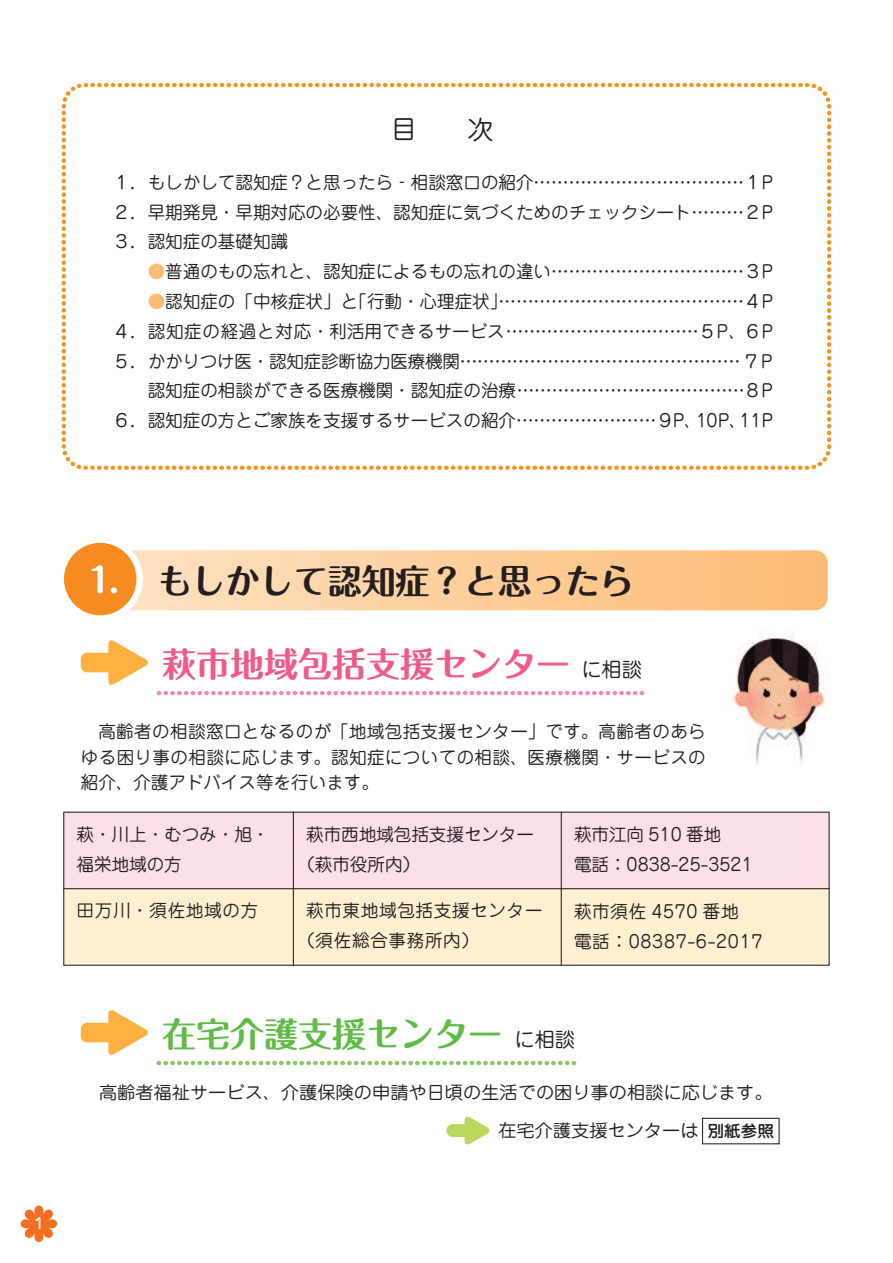
<style>
.page{position:relative;width:893px;height:1263px;background:#fff}
.page>*{position:absolute;margin:0;border:0;box-sizing:border-box;transform-origin:0 0}
.t1{font:34.05px "Maru Fo Pro Bold 90 pv RKSJ H";color:#231f20}
.t2{font:34.05px "Maru Fo Pro Bold 90 pv RKSJ H";color:#60bb46}
.t3{font:34.05px "Maru Fo Pro Bold 90 pv RKSJ H";color:#f05988}
.t4{font:25.5px "Jun 201 Pro Regular 90 pv RKSJ H";color:#231f20}
.t5{font:20.25px "Jun 201 Pro Regular 90 pv RKSJ H";color:#231f20}
.t6{font:17.55px/29.7px "Jun 201 Pro Regular 90 pv RKSJ H";color:#231f20}
.t7{font:17.55px/29.7px "Jun 201 Pro Regular 90 pv RKSJ H";letter-spacing:.04em;color:#231f20}
.t8{font:17.55px "Jun 201 Pro Regular 90 pv RKSJ H";color:#231f20;scale:1.04 1}
.t9{font:500 14.85px "Jun 34 Pro";color:#fff}
.s1{color:#fcbb74}
.s2{color:#fff}
.s3{font-family:"Jun 201 Pro Regular 90 pv RKSJ H";font-size:20.25px;color:#231f20}
.s4{font-family:"Jun 34 Pro Medium 90 pv RKSJ H";font-size:15.9px}
</style>
<div class="page">
<svg style="left:702px;top:1118px;width:78px;height:26px"></svg>
<svg style="left:66px;top:550px;width:762px;height:60px;background:#fcce9a"></svg>
<svg style="left:64px;top:542px;width:79px;height:74px"></svg>
<svg style="left:62px;top:83px;width:769px;height:387px"></svg>
<svg style="left:63px;top:812px;width:767px;height:154px;background:#f8e4da"></svg>
<hr style="left:293px;top:812px;width:1px;height:154px;background:#231f20">
<hr style="left:561px;top:812px;width:1px;height:154px;background:#231f20">
<hr style="left:63px;top:888px;width:767px;height:1px;background:#231f20">
<img style="left:732px;top:631px;width:97px;height:134px">
<div style="left:81px;top:653px;width:37px;height:19px;background:#fbb03f;border-radius:6px"></div>
<svg style="left:108px;top:640px;width:40px;height:45px"></svg>
<div style="left:81px;top:1023px;width:37px;height:19px;background:#fbb03f;border-radius:6px"></div>
<svg style="left:108px;top:1010px;width:40px;height:45px"></svg>
<div style="left:446px;top:1124px;width:25px;height:13px;background:#bbd75e;border-radius:6px"></div>
<svg style="left:465px;top:1116px;width:25px;height:29px"></svg>
<svg style="left:157px;top:691px;width:487px;height:4px"></svg>
<svg style="left:157px;top:1061px;width:419px;height:4px"></svg>
<svg style="left:21px;top:1205px;width:36px;height:37px"></svg>
<h2 class="t4" style="left:391px;top:109px;width:104px">目　　次</h2>
<p class="t6" style="left:113px;top:166px;width:662px;text-align:justify">１．もしかして認知症？と思ったら‐相談窓口の紹介………………………………１P２．早期発見・早期対応の必要性、認知症に気づくためのチェックシート………２P３．認知症の基礎知識</p>
<p class="t6" style="left:148px;top:255px;width:627px"><span class="s1">●</span>普通のもの忘れと、認知症によるもの忘れの違い……………………………３P</p>
<p class="t6" style="left:113px;top:285px;width:665px;text-indent:35px"><span class="s1">●</span>認知症の「中核症状」と｢行動・心理症状｣……………………………………４P４．認知症の経過と対応・利活用できるサービス……………………………５P、６P５．かかりつけ医・認知症診断協力医療機関…………………………………………７Ｐ　　認知症の相談ができる医療機関・認知症の治療…………………………………８Ｐ６．認知症の方とご家族を支援するサービスの紹介……………………９P、10P、11P</p>
<p class="t9" style="left:32px;top:1212px;width:16px">１</p>
<h1 class="t1" style="left:83px;top:554px;width:553px"><span class="s2">１.</span> もしかして認知症？と思ったら</h1>
<h1 class="t3" style="left:162px;top:637px;width:410px">萩市地域包括支援センター</h1>
<p class="t5" style="left:581px;top:653px;width:62px">に相談</p>
<p class="t6" style="left:81px;top:717px;width:626px;line-height:25.5px;text-align:justify;text-indent:18px">高齢者の相談窓口となるのが「地域包括支援センター」です。高齢者のあらゆる困り事の相談に応じます。認知症についての相談、医療機関・サービスの紹介、介護アドバイス等を行います。</p>
<p class="t6" style="left:77px;top:818px;width:194px">萩・川上・むつみ・旭・福栄地域の方</p>
<p class="t7" style="left:77px;top:894px;width:183px">田万川・須佐地域の方</p>
<p class="t6" style="left:297px;top:818px;width:238px;text-indent:9px">萩市西地域包括支援センター（萩市役所内）</p>
<p class="t7" style="left:297px;top:894px;width:247px;text-indent:9px">萩市東地域包括支援センター（須佐総合事務所内）</p>
<p class="t6" style="left:574px;top:818px;width:180px">萩市江向 510 番地<br>電話：0838-25-3521</p>
<p class="t7" style="left:574px;top:895px;width:190px">萩市須佐 4570 番地<br>電話：08387-6-2017</p>
<h1 class="t2" style="left:162px;top:1007px;width:414px">在宅介護支援センター <span class="s3">に相談</span></h1>
<p class="t8" style="left:81px;top:1079px;width:667px">　高齢者福祉サービス、介護保険の申請や日頃の生活での困り事の相談に応じます。</p>
<p class="t8" style="left:498px;top:1116px;width:267px">在宅介護支援センターは<span class="s4">別紙参照</span></p>
</div>
